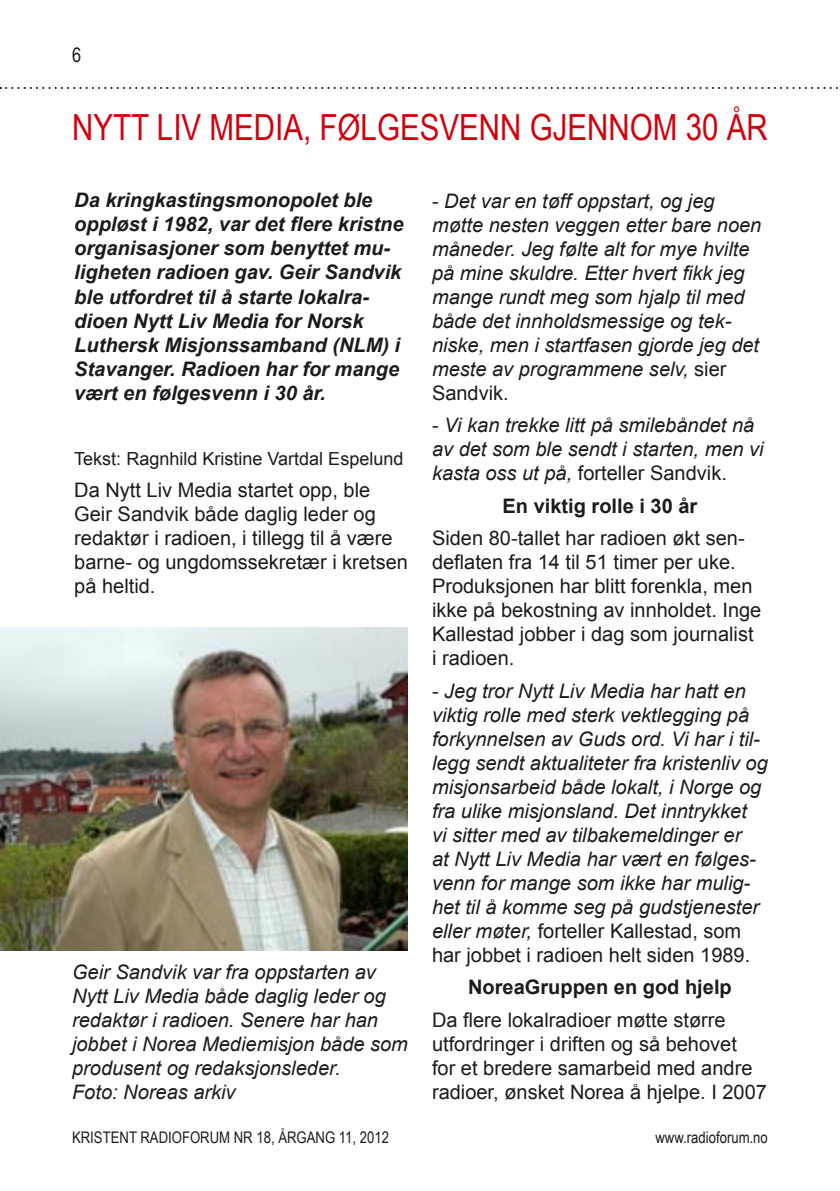
<style>
.page{position:relative;width:840px;height:1191px;background:#fff}
.page>*{position:absolute;margin:0;border:0;box-sizing:border-box;transform-origin:0 0}
.Tittel_Overskrift{font:36px "Arial Narrow";color:#d1000d}
.Kolonnetittel{font:italic 20px/24px "Arial";color:#1b1b1f}
.Kolonnetittel-2{font:20px/24px "Arial";color:#1b1b1f}
.Kolonnetittel-3{font:italic 700 20px/24px "Arial";color:#1b1b1f}
.Kolonnetittel-4{font:700 20px "Arial";color:#1b1b1f}
.t1{font:20px "Arial Narrow";color:#1b1b1f}
.Kolonnetittel-5{font:18px "Arial";color:#1b1b1f}
.t2{font:16px "Arial Narrow";color:#1b1b1f}
.s1{font-style:normal}
</style>
<div class="page">
<svg style="left:0;top:87px;width:838px;height:2px"></svg>
<img style="left:0;top:628px;width:408px;height:323px">
<p class="t1" style="left:72px;top:41px;width:11px">6</p>
<p class="Tittel_Overskrift" style="left:72px;top:100px;width:697px">NYTT LIV MEDIA, FØLGESVENN GJENNOM 30 ÅR</p>
<p class="Kolonnetittel-3" style="left:74px;top:189px;width:330px">Da kringkastingsmonopolet ble oppløst i 1982, var det flere kristne organisasjoner som benyttet mu&shy;ligheten radioen gav. Geir Sandvik ble utfordret til å starte lokalra&shy;dioen Nytt Liv Media for Norsk<br>Luthersk Misjonssamband (NLM) i<br>Stavanger. Radioen har for mange vært en følgesvenn i 30 år.</p>
<p class="Kolonnetittel-5" style="left:74px;top:446px;width:330px">Tekst: Ragnhild Kristine Vartdal Espelund</p>
<p class="Kolonnetittel-2" style="left:74px;top:478px;width:335px">Da Nytt Liv Media startet opp, ble<br>Geir Sandvik både daglig leder og redaktør i radioen, i tillegg til å være barne- og ungdomssekretær i kretsen på heltid.</p>
<p class="Kolonnetittel" style="left:72px;top:959px;width:337px">Geir Sandvik var fra oppstarten av<br>Nytt Liv Media både daglig leder og redaktør i radioen. Senere har han jobbet i Norea Mediemisjon både som produsent og redaksjonsleder.<br>Foto: Noreas arkiv</p>
<p class="Kolonnetittel" style="left:432px;top:188px;width:331px"><span class="s1">-</span> Det var en tøff oppstart, og jeg møtte nesten veggen etter bare noen måneder. Jeg følte alt for mye hvilte på mine skuldre. Etter hvert fikk jeg mange rundt meg som hjalp til med både det innholdsmessige og tek&shy;niske, men i startfasen gjorde jeg det meste av programmene selv, <span class="s1">sier<br>Sandvik.</span></p>
<p class="Kolonnetittel" style="left:432px;top:413px;width:333px"><span class="s1">-</span> Vi kan trekke litt på smilebåndet nå av det som ble sendt i starten, men vi kasta oss ut på, <span class="s1">forteller Sandvik.</span></p>
<p class="Kolonnetittel-4" style="left:502px;top:492px;width:196px">En viktig rolle i 30 år</p>
<p class="Kolonnetittel-2" style="left:432px;top:526px;width:331px">Siden 80-tallet har radioen økt sen&shy;deflaten fra 14 til 51 timer per uke.<br>Produksjonen har blitt forenkla, men ikke på bekostning av innholdet. Inge<br>Kallestad jobber i dag som journalist i radioen.</p>
<p class="Kolonnetittel" style="left:432px;top:678px;width:337px"><span class="s1">-</span> Jeg tror Nytt Liv Media har hatt en viktig rolle med sterk vektlegging på forkynnelsen av Guds ord. Vi har i til&shy;legg sendt aktualiteter fra kristenliv og misjonsarbeid både lokalt, i Norge og fra ulike misjonsland. Det inntrykket<br>vi sitter med av tilbakemeldinger er<br>at Nytt Liv Media har vært en følges&shy;venn for mange som ikke har mulig&shy;het til å komme seg på gudstjenester eller møter, <span class="s1">forteller Kallestad, som har jobbet i radioen helt siden 1989.</span></p>
<p class="Kolonnetittel-4" style="left:468px;top:973px;width:265px">NoreaGruppen en god hjelp</p>
<p class="Kolonnetittel-2" style="left:432px;top:1007px;width:336px">Da flere lokalradioer møtte større utfordringer i driften og så behovet<br>for et bredere samarbeid med andre radioer, ønsket Norea å hjelpe. I 2007</p>
<p class="t2" style="left:72px;top:1125px;width:318px">KRISTENT RADIOFORUM NR 18, ÅRGANG 11, 2012</p>
<p class="t2" style="left:655px;top:1125px;width:114px">www.radioforum.no</p>
</div>
